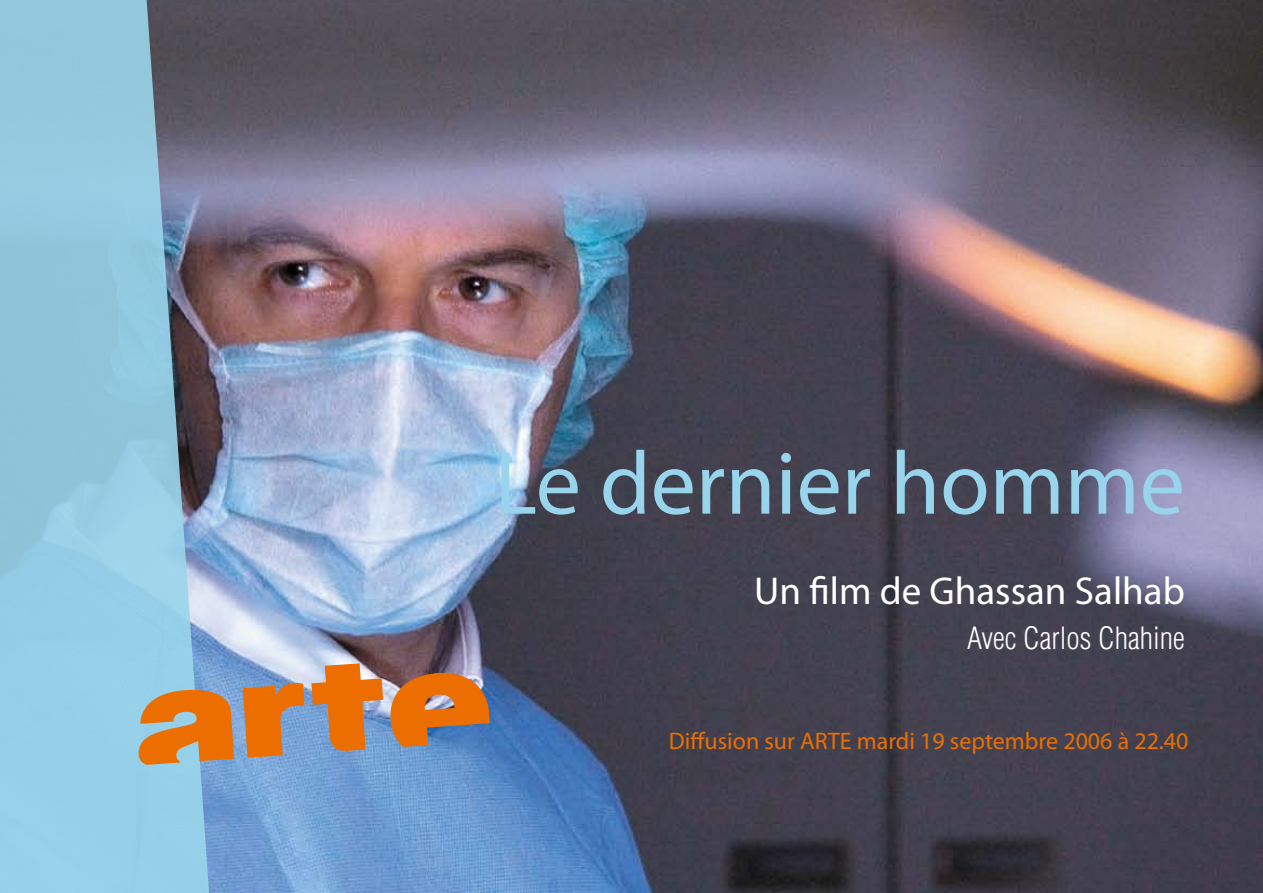
<style>
.page{position:relative;width:1263px;height:893px;background:#fff}
.page>*{position:absolute;margin:0;border:0;box-sizing:border-box;transform-origin:0 0}
.t1{font:90px "Myriad Pro";color:#98d5ec}
.t2{font:39px "Myriad Pro";color:#fff}
.t3{font:300 condensed 30px "Helvetica LT";color:#fff}
.t4{font:24px "Myriad Pro";color:#ed6e00}
</style>
<div class="page">
<img style="left:210px;top:0;width:1053px;height:893px">
<svg style="left:0;top:0;width:210px;height:893px;background:#8dbcd3"></svg>
<svg style="left:138px;top:689px;width:96px;height:76px;background:#d18844"></svg>
<svg style="left:243px;top:682px;width:61px;height:76px;background:#c4804a"></svg>
<svg style="left:311px;top:663px;width:184px;height:89px;background:#b37e5a"></svg>
<h1 class="t1" style="left:495px;top:428px;width:692px">Le dernier homme</h1>
<h2 class="t2" style="left:754px;top:566px;width:432px">Un film de Ghassan Salhab</h2>
<p class="t3" style="left:967px;top:619px;width:219px">Avec Carlos Chahine</p>
<p class="t4" style="left:669px;top:726px;width:521px">Diffusion sur ARTE mardi 19 septembre 2006 à 22.40</p>
</div>
